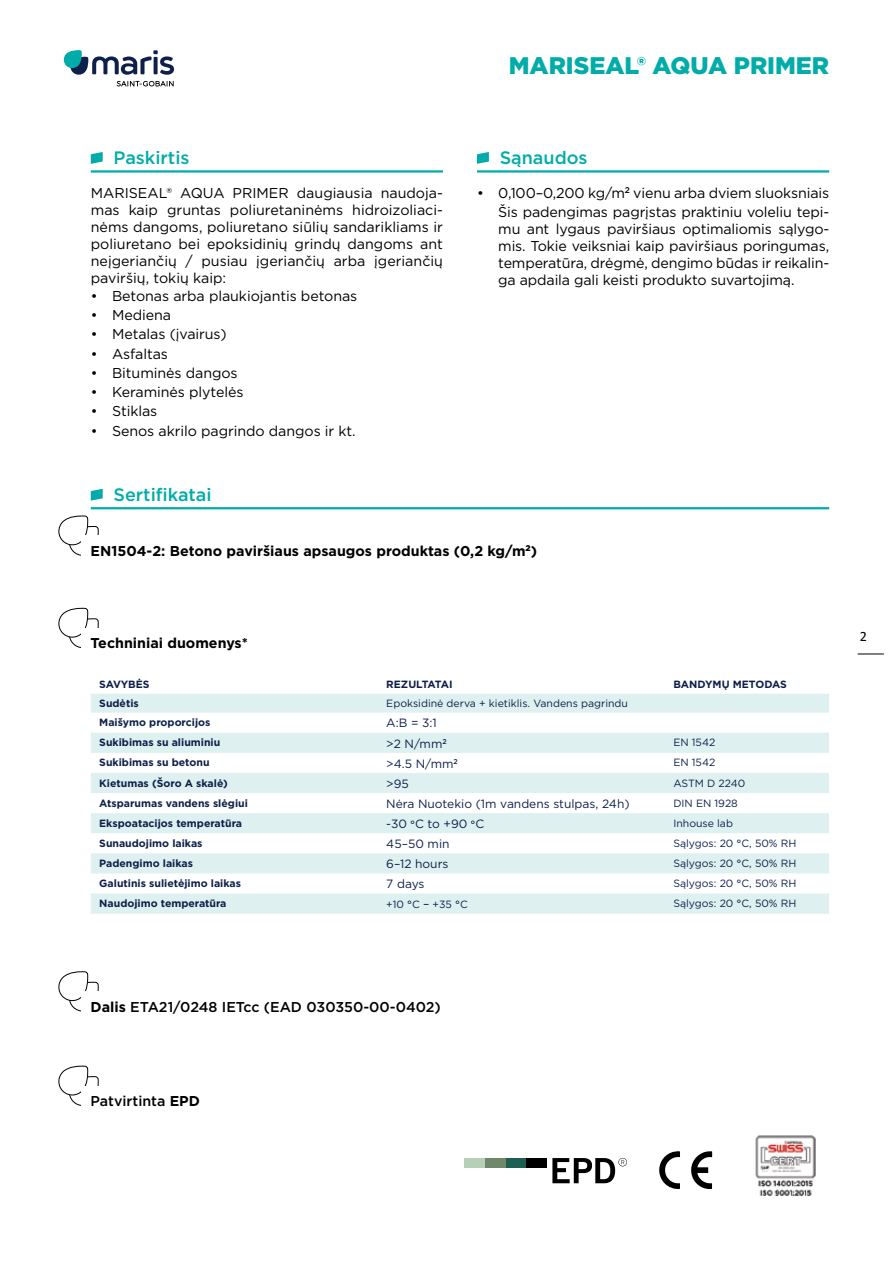
<style>
.page{position:relative;width:893px;height:1263px;background:#fff}
.page>*{position:absolute;margin:0;border:0;box-sizing:border-box;transform-origin:0 0}
.t1{font:900 24px "Gotham";color:#00aca9}
.t2{font:500 18px "Gotham";color:#00aca9}
.t3{font:14.25px/17.1px "Gotham";letter-spacing:-.005em;color:#000;text-align:justify}
.t4{font:700 14.25px "Gotham";color:#000}
.t5{font:500 14.25px "Gotham";color:#000}
.t6{font:14.25px "Calibri";color:#000}
.t7{font:12px "Gotham";color:#0e204a}
.t8{font:700 10.5px "Gotham";color:#0e204a}
.t9{font:10.5px "Gotham";color:#0e204a}
.s1{font-weight:500;font-size:10.5px}
.s2{font-weight:500}
.s3{font-size:12px}
.s4{font-weight:700}
</style>
<div class="page">
<svg style="left:63px;top:50px;width:111px;height:36px"></svg>
<svg style="left:858px;top:654px;width:26px;height:1px"></svg>
<svg style="left:58px;top:515px;width:41px;height:41px"></svg>
<div style="left:81px;top:536px;width:18px;height:22px;background:#fff"></div>
<hr style="left:91px;top:170px;width:352px;height:3px;background:#00aca9">
<svg style="left:91px;top:152px;width:12px;height:12px"></svg>
<hr style="left:477px;top:170px;width:352px;height:3px;background:#00aca9">
<svg style="left:477px;top:152px;width:12px;height:12px"></svg>
<svg style="left:58px;top:971px;width:41px;height:41px"></svg>
<div style="left:81px;top:992px;width:18px;height:22px;background:#fff"></div>
<svg style="left:58px;top:1065px;width:41px;height:41px"></svg>
<div style="left:81px;top:1086px;width:18px;height:22px;background:#fff"></div>
<hr style="left:91px;top:507px;width:738px;height:2px;background:#00aca9">
<svg style="left:91px;top:489px;width:12px;height:12px"></svg>
<div style="left:506px;top:1158px;width:20px;height:10px;background:#1d6053"></div>
<div style="left:485px;top:1158px;width:21px;height:10px;background:#70886a"></div>
<div style="left:464px;top:1158px;width:21px;height:10px;background:#b5d0b7"></div>
<div style="left:526px;top:1158px;width:21px;height:10px;background:#000"></div>
<svg style="left:552px;top:1158px;width:75px;height:25px"></svg>
<img style="left:755px;top:1135px;width:61px;height:61px">
<svg style="left:691px;top:1151px;width:21px;height:38px"></svg>
<svg style="left:659px;top:1151px;width:21px;height:38px"></svg>
<svg style="left:58px;top:608px;width:41px;height:40px"></svg>
<div style="left:81px;top:628px;width:18px;height:22px;background:#fff"></div>
<svg style="left:91px;top:694px;width:738px;height:220px;fill:#def0ef"></svg>
<p class="t2" style="left:113px;top:146px;width:77px">Paskirtis</p>
<p class="t3" style="left:91px;top:184px;width:354px">MARISEAL® AQUA PRIMER daugiausia naudoja&shy;mas kaip gruntas poliuretaninėms hidroizoliaci&shy;nėms dangoms, poliuretano siūlių sandarikliams ir poliuretano bei epoksidinių grindų dangoms ant neįgeriančių / pusiau įgeriančių arba įgeriančių paviršių, tokių kaip:</p>
<p class="t3" style="left:91px;top:287px;width:268px">• Betonas arba plaukiojantis betonas</p>
<p class="t3" style="left:91px;top:306px;width:82px">• Mediena</p>
<p class="t3" style="left:91px;top:326px;width:137px">• Metalas (įvairus)</p>
<p class="t3" style="left:91px;top:345px;width:79px">• Asfaltas</p>
<p class="t3" style="left:91px;top:364px;width:148px">• Bituminės dangos</p>
<p class="t3" style="left:91px;top:383px;width:154px">• Keraminės plytelės</p>
<p class="t3" style="left:91px;top:402px;width:68px">• Stiklas</p>
<p class="t3" style="left:91px;top:422px;width:266px">• Senos akrilo pagrindo dangos ir kt.</p>
<p class="t2" style="left:113px;top:482px;width:100px">Sertifikatai</p>
<h1 class="t1" style="left:509px;top:49px;width:322px">MARISEAL® AQUA PRIMER</h1>
<p class="t2" style="left:500px;top:146px;width:89px">Sąnaudos</p>
<p class="t3" style="left:477px;top:183px;width:354px;line-height:19.2px;text-align:right">• 0,100–0,200 kg/m<sup>2</sup> vienu arba dviem sluoksniais<br>Šis padengimas pagrįstas praktiniu voleliu tepi-</p>
<p class="t3" style="left:498px;top:220px;width:332px">mu ant lygaus paviršiaus optimaliomis sąlygo&shy;mis. Tokie veiksniai kaip paviršiaus poringumas, temperatūra, drėgmė, dengimo būdas ir reikalin&shy;ga apdaila gali keisti produkto suvartojimą.</p>
<p class="t4" style="left:91px;top:541px;width:448px">EN1504-2: Betono paviršiaus apsaugos produktas (0,2 kg/m<sup>2</sup>)</p>
<p class="t4" style="left:91px;top:634px;width:159px">Techniniai duomenys*</p>
<p class="t8" style="left:99px;top:678px;width:52px">SAVYBĖS</p>
<p class="t8" style="left:386px;top:678px;width:68px">REZULTATAI</p>
<p class="t8" style="left:673px;top:678px;width:115px">BANDYMŲ METODAS</p>
<p class="t8" style="left:99px;top:697px;width:41px">Sudėtis</p>
<p class="t9" style="left:386px;top:697px;width:243px">Epoksidinė derva + kietiklis. Vandens pagrindu</p>
<p class="t8" style="left:99px;top:716px;width:113px">Maišymo proporcijos</p>
<p class="t7" style="left:386px;top:715px;width:52px">A:B = 3:1</p>
<p class="t8" style="left:99px;top:736px;width:122px">Sukibimas su aliuminiu</p>
<p class="t7" style="left:386px;top:736px;width:62px">&gt;2 N/mm<sup>2</sup></p>
<p class="t9" style="left:673px;top:736px;width:43px">EN 1542</p>
<p class="t8" style="left:99px;top:756px;width:112px">Sukibimas su betonu</p>
<p class="t7" style="left:386px;top:756px;width:73px">&gt;4.5 N/mm<sup>2</sup></p>
<p class="t9" style="left:673px;top:756px;width:43px">EN 1542</p>
<p class="t8" style="left:99px;top:776px;width:130px">Kietumas (Šoro A skalė)</p>
<p class="t7" style="left:386px;top:776px;width:24px">&gt;95</p>
<p class="t9" style="left:673px;top:776px;width:73px">ASTM D 2240</p>
<p class="t8" style="left:99px;top:796px;width:150px">Atsparumas vandens slėgiui</p>
<p class="t7" style="left:386px;top:796px;width:245px">Nėra Nuotekio (1m vandens stulpas, 24h)</p>
<p class="t9" style="left:673px;top:796px;width:66px">DIN EN 1928</p>
<p class="t8" style="left:99px;top:816px;width:144px">Ekspoatacijos temperatūra</p>
<p class="t7" style="left:386px;top:816px;width:100px">-30 <span class="s1">°</span>C to +90 <span class="s1">°</span>C</p>
<p class="t9" style="left:673px;top:816px;width:61px">Inhouse lab</p>
<p class="t8" style="left:99px;top:836px;width:105px">Sunaudojimo laikas</p>
<p class="t7" style="left:386px;top:836px;width:65px">45–50 min</p>
<p class="t9" style="left:673px;top:836px;width:125px">Sąlygos: 20 <span class="s2">°</span>C, 50% RH</p>
<p class="t8" style="left:99px;top:856px;width:95px">Padengimo laikas</p>
<p class="t7" style="left:386px;top:856px;width:64px">6–12 hours</p>
<p class="t9" style="left:673px;top:856px;width:125px">Sąlygos: 20 <span class="s2">°</span>C, 50% RH</p>
<p class="t8" style="left:99px;top:876px;width:143px">Galutinis sulietėjimo laikas</p>
<p class="t7" style="left:386px;top:876px;width:40px">7 days</p>
<p class="t9" style="left:673px;top:877px;width:125px">Sąlygos: 20 <span class="s2">°</span>C, 50% RH</p>
<p class="t8" style="left:99px;top:896px;width:129px">Naudojimo temperatūra</p>
<p class="t9" style="left:386px;top:898px;width:83px">+10 <span class="s2">°</span>C <span class="s3">–</span> +35 <span class="s2">°</span>C</p>
<p class="t9" style="left:673px;top:897px;width:125px">Sąlygos: 20 <span class="s2">°</span>C, 50% RH</p>
<p class="t6" style="left:860px;top:626px;width:9px">2</p>
<p class="t5" style="left:91px;top:997px;width:352px"><span class="s4">Dalis</span> ETA21/0248 IETcc (EAD 030350-00-0402)</p>
<p class="t5" style="left:91px;top:1092px;width:111px">Patvirtinta <span class="s4">EPD</span></p>
</div>
